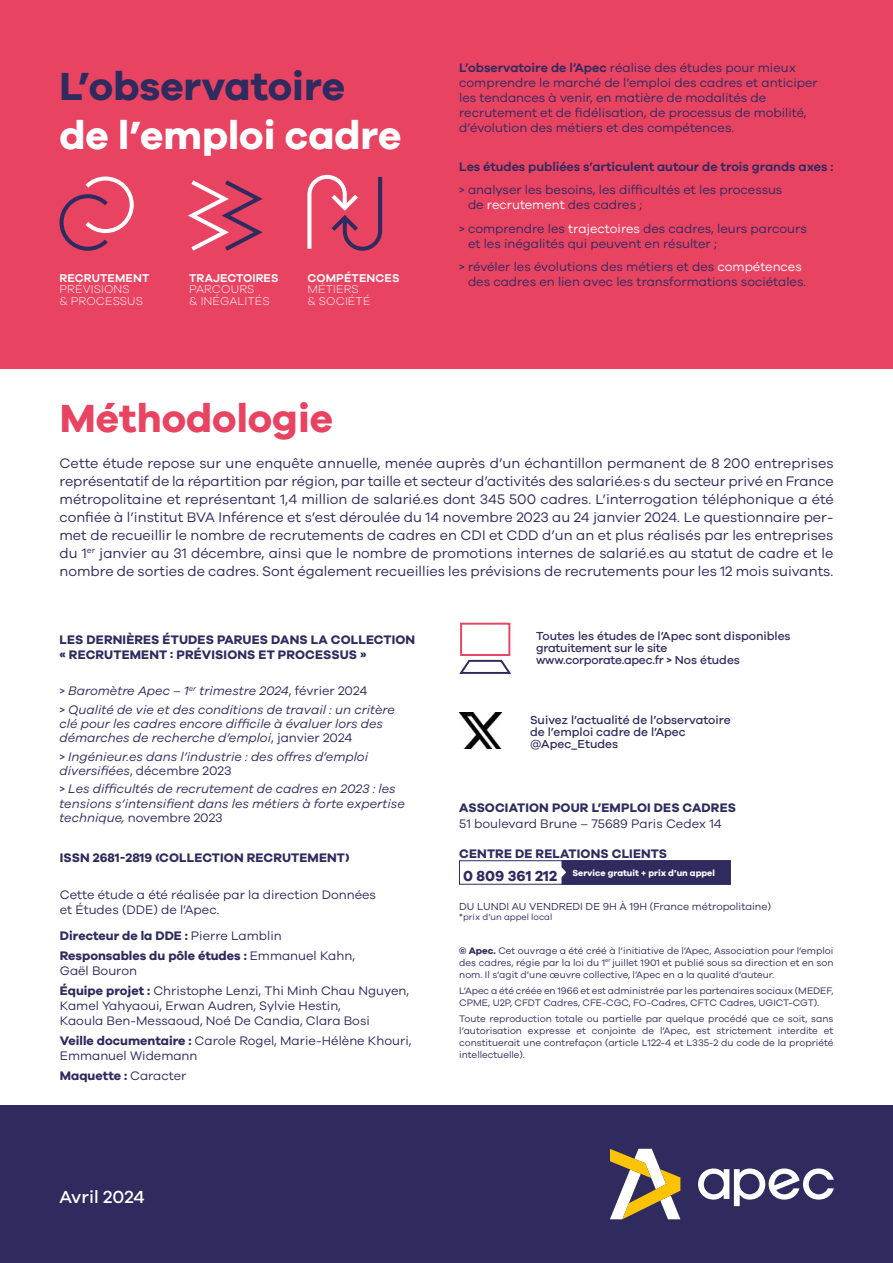
<style>
.page{position:relative;width:893px;height:1263px;background:#fff}
.page>*{position:absolute;margin:0;border:0;box-sizing:border-box;transform-origin:0 0}
.t1{font:700 40.5px "Galano Grotesque";color:#fff}
.t2{font:700 40.5px "Galano Grotesque";color:#2f2b5f}
.t3{font:700 40.5px "Galano Grotesque";color:#e94362}
.t4{font:500 18px "Galano Grotesque";color:#fff}
.t5{font:700 15px "Galano Grotesque";color:#2f2b5f}
.t6{font:14.25px/18px "Galano Grotesque";color:#2f2b5f;text-align:justify}
.t7{font:12.75px/15px "Galano Grotesque";color:#2f2b5f}
.t8{font:italic 12.75px/14.2px "Galano Grotesque";color:#2f2b5f}
.t9{font:700 12.75px/19.8px "Galano Grotesque";letter-spacing:.01em;color:#2f2b5f}
.t10{font:600 12.75px "Galano Grotesque";letter-spacing:-.005em;color:#2f2b5f}
.t11{font:500 12px/12px "Galano Grotesque";color:#2f2b5f}
.t12{font:300 11.7px/11.7px "Galano Grotesque";letter-spacing:.01em;color:#fff}
.t13{font:600 11.7px "Galano Grotesque";letter-spacing:.01em;color:#fff}
.t14{font:10.5px "Galano Grotesque";color:#2f2b5f}
.t15{font:9.75px/12px "Galano Grotesque";color:#2f2b5f;text-align:justify}
.t16{font:700 9px "Galano Grotesque";color:#fff}
.t17{font:9px "Galano Grotesque";color:#2f2b5f}
.s1{font-weight:600}
.s2{color:#fff}
.s3{font-style:normal}
.s4{font-weight:400}
.s5{font-weight:700}
</style>
<div class="page">
<div style="left:0;top:0;width:893px;height:368px;background:#e94362"></div>
<svg style="left:59px;top:176px;width:75px;height:75px"></svg>
<svg style="left:188px;top:180px;width:75px;height:71px"></svg>
<svg style="left:307px;top:174px;width:76px;height:77px"></svg>
<div style="left:0;top:1105px;width:893px;height:158px;background:#2f2b5f"></div>
<svg style="left:698px;top:1168px;width:135px;height:38px"></svg>
<svg style="left:610px;top:1149px;width:70px;height:70px"></svg>
<div style="left:561px;top:862px;width:170px;height:23px;background:#2f2b5f"></div>
<div style="left:459px;top:860px;width:272px;height:24px;border:1px solid #2f2b5f"></div>
<img style="left:459px;top:712px;width:44px;height:37px">
<div style="left:460px;top:623px;width:50px;height:33px;border:2px solid #e94362"></div>
<svg style="left:459px;top:659px;width:52px;height:15px"></svg>
<h1 class="t2" style="left:60px;top:61px;width:287px">L’observatoire</h1>
<h1 class="t1" style="left:60px;top:110px;width:343px">de l’emploi cadre</h1>
<p class="t13" style="left:60px;top:271px;width:91px">RECRUTEMENT</p>
<p class="t12" style="left:60px;top:283px;width:85px">PRÉVISIONS<br>&amp; PROCESSUS</p>
<p class="t13" style="left:189px;top:271px;width:91px">TRAJECTOIRES</p>
<p class="t12" style="left:189px;top:283px;width:82px">PARCOURS<br>&amp; INÉGALITÉS</p>
<p class="t13" style="left:307px;top:271px;width:94px">COMPÉTENCES</p>
<p class="t12" style="left:307px;top:283px;width:65px">MÉTIERS<br>&amp; SOCIÉTÉ</p>
<h1 class="t3" style="left:60px;top:393px;width:275px">Méthodologie</h1>
<p class="t7" style="left:459px;top:60px;width:360px"><span class="s1">L’observatoire de l’Apec</span> réalise des études pour mieux comprendre le marché de l’emploi des cadres et anticiper les tendances à venir, en matière de modalités de recrutement et de fidélisation, de processus de mobilité, d’évolution des métiers et des compétences.</p>
<p class="t10" style="left:459px;top:159px;width:376px">Les études publiées s’articulent autour de trois grands axes :</p>
<p class="t7" style="left:468px;top:182px;width:316px;text-indent:-9px">&gt; analyser les besoins, les difficultés et les processus de <span class="s2">recrutement</span> des cadres ;</p>
<p class="t7" style="left:468px;top:221px;width:340px;text-indent:-9px">&gt; comprendre les <span class="s2">trajectoires</span> des cadres, leurs parcours et les inégalités qui peuvent en résulter ;</p>
<p class="t7" style="left:468px;top:259px;width:340px;text-indent:-9px">&gt; révéler les évolutions des métiers et des <span class="s2">compétences </span>des cadres en lien avec les transformations sociétales.</p>
<p class="t6" style="left:59px;top:454px;width:776px">Cette étude repose sur une enquête annuelle, menée auprès d’un échantillon permanent de 8 200 entreprises représentatif de la répartition par région, par taille et secteur d’activités des salarié.es·s du secteur privé en France métropolitaine et représentant 1,4 million de salarié.es dont 345 500 cadres. L’interrogation téléphonique a été confiée à l’institut BVA Inférence et s’est déroulée du 14 novembre 2023 au 24 janvier 2024. Le questionnaire per&shy;met de recueillir le nombre de recrutements de cadres en CDI et CDD d’un an et plus réalisés par les entreprises du 1<sup>er</sup> janvier au 31 décembre, ainsi que le nombre de promotions internes de salarié.es au statut de cadre et le nombre de sorties de cadres. Sont également recueillies les prévisions de recrutements pour les 12 mois suivants.</p>
<p class="t9" style="left:60px;top:632px;width:357px;line-height:15px">LES DERNIÈRES ÉTUDES PARUES DANS LA COLLECTION « RECRUTEMENT : PRÉVISIONS ET PROCESSUS »</p>
<p class="t8" style="left:60px;top:681px;width:337px;line-height:18.5px"><span class="s3">&gt;</span> Baromètre Apec – 1<sup>er</sup> trimestre 2024<span class="s3">, février 2024<br>&gt;</span> Qualité de vie et des conditions de travail : un critère</p>
<p class="t8" style="left:60px;top:716px;width:325px">clé pour les cadres encore difficile à évaluer lors des démarches de recherche d’emploi<span class="s3">, janvier 2024</span></p>
<p class="t8" style="left:60px;top:749px;width:310px"><span class="s3">&gt;</span> Ingénieur.es dans l’industrie : des offres d’emploi diversifiées<span class="s3">, décembre 2023</span></p>
<p class="t8" style="left:60px;top:781px;width:347px"><span class="s3">&gt;</span> Les difficultés de recrutement de cadres en 2023 : les tensions s’intensifient dans les métiers à forte expertise technique, <span class="s3">novembre 2023</span></p>
<p class="t9" style="left:60px;top:847px;width:291px">ISSN 2681-2819 (COLLECTION RECRUTEMENT)</p>
<p class="t7" style="left:60px;top:886px;width:318px">Cette étude a été réalisée par la direction Données et Études (DDE) de l’Apec.</p>
<p class="t9" style="left:60px;top:925px;width:297px">Directeur de la DDE : <span class="s4">Pierre Lamblin<br></span>Responsables du pôle études : <span class="s4">Emmanuel Kahn,</span></p>
<p class="t7" style="left:60px;top:960px;width:351px;line-height:19.8px">Gaël Bouron<br><span class="s5">Équipe projet :</span> Christophe Lenzi, Thi Minh Chau Nguyen,</p>
<p class="t7" style="left:60px;top:997px;width:312px">Kamel Yahyaoui, Erwan Audren, Sylvie Hestin,<br>Kaoula Ben-Messaoud, Noé De Candia, Clara Bosi</p>
<p class="t7" style="left:60px;top:1033px;width:353px"><span class="s5">Veille documentaire :</span> Carole Rogel, Marie-Hélène Khouri,<br>Emmanuel Widemann</p>
<p class="t9" style="left:60px;top:1065px;width:128px">Maquette : <span class="s4">Caracter</span></p>
<h2 class="t4" style="left:60px;top:1186px;width:87px">Avril 2024</h2>
<p class="t11" style="left:536px;top:630px;width:256px">Toutes les études de l’Apec sont disponibles gratuitement sur le site www.corporate.apec.fr &gt; Nos études</p>
<p class="t11" style="left:530px;top:714px;width:202px">Suivez l’actualité de l’observatoire de l’emploi cadre de l’Apec @Apec_Etudes</p>
<p class="t9" style="left:459px;top:798px;width:278px">ASSOCIATION POUR L’EMPLOI DES CADRES</p>
<p class="t7" style="left:459px;top:815px;width:264px">51 boulevard Brune – 75689 Paris Cedex 14</p>
<p class="t9" style="left:459px;top:843px;width:209px">CENTRE DE RELATIONS CLIENTS</p>
<p class="t5" style="left:463px;top:867px;width:96px">0 809 361 212</p>
<p class="t14" style="left:459px;top:900px;width:313px">DU LUNDI AU VENDREDI DE 9H À 19H (France métropolitaine)</p>
<p class="t17" style="left:459px;top:912px;width:95px">*prix d’un appel local</p>
<p class="t16" style="left:572px;top:867px;width:144px">Service gratuit + prix d’un appel</p>
<p class="t15" style="left:459px;top:944px;width:376px"><span class="s5">© Apec.</span> Cet ouvrage a été créé à l’initiative de l’Apec, Association pour l’emploi des cadres, régie par la loi du 1<sup>er</sup> juillet 1901 et publié sous sa direction et en son nom. Il s’agit d’une œuvre collective, l’Apec en a la qualité d’auteur.</p>
<p class="t15" style="left:459px;top:984px;width:376px">L’Apec a été créée en 1966 et est administrée par les partenaires sociaux (MEDEF,<br>CPME, U2P, CFDT Cadres, CFE-CGC, FO-Cadres, CFTC Cadres, UGICT-CGT).</p>
<p class="t15" style="left:459px;top:1012px;width:376px">Toute reproduction totale ou partielle par quelque procédé que ce soit, sans l’autorisation expresse et conjointe de l’Apec, est strictement interdite et constituerait une contrefaçon (article L122-4 et L335-2 du code de la propriété intellectuelle).</p>
</div>
